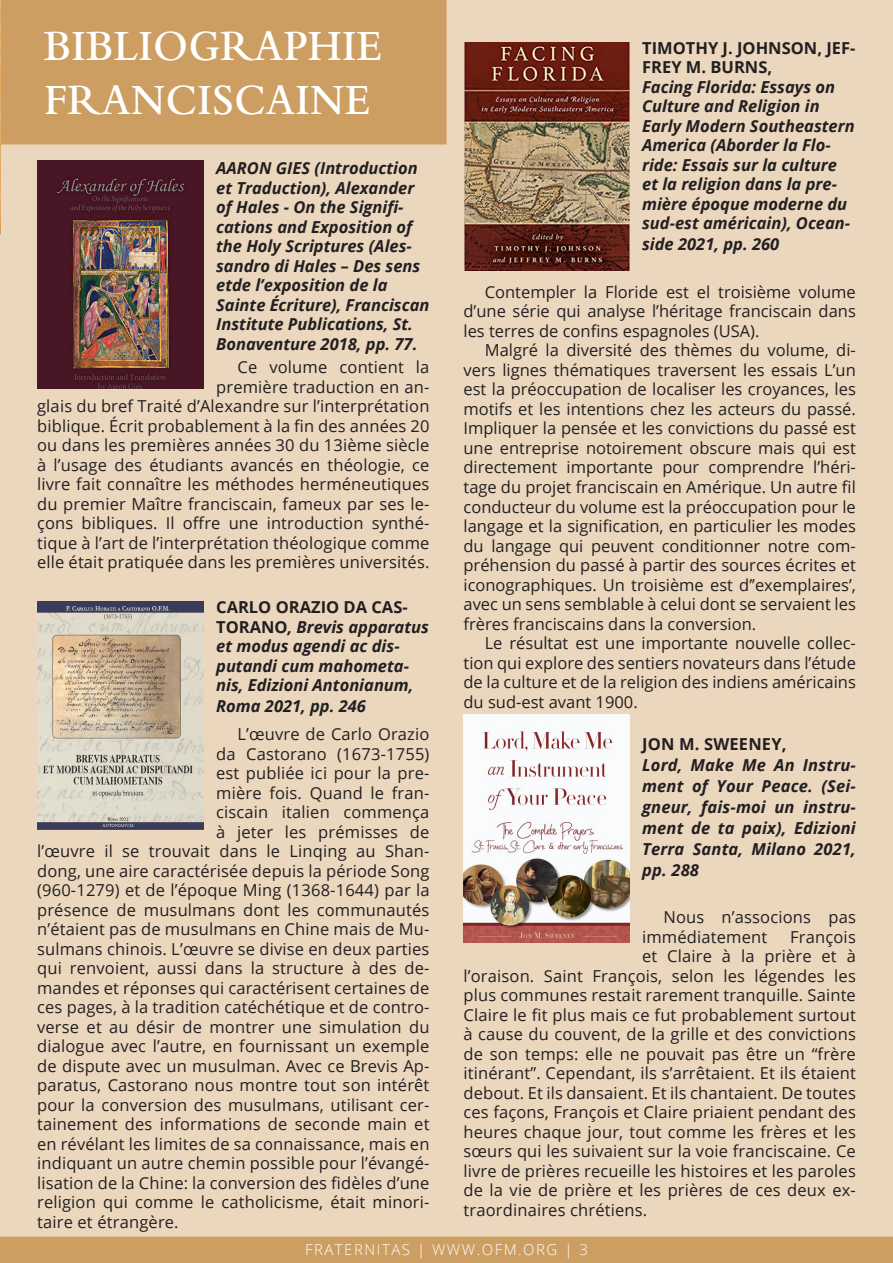
<style>
.page{position:relative;width:893px;height:1263px;background:#fff}
.page>*{position:absolute;margin:0;border:0;box-sizing:border-box;transform-origin:0 0}
.t1{font:600 45px/54px "Bembo Std";letter-spacing:.01em;color:#fff;scale:.93 1}
.t2{font:16.5px/19.5px "Open Sans";letter-spacing:.01em;color:#231f20;text-align:justify}
.t3{font:italic 700 16.5px/19.5px "Open Sans";color:#231f20}
.t4{font:700 16.5px/19.5px "Open Sans";color:#231f20}
.t5{font:300 15px "Open Sans";letter-spacing:.1em;color:#fff}
.s1{font-style:normal}
</style>
<div class="page">
<div style="left:0;top:1236px;width:893px;height:27px;background:#cc9e61"></div>
<div style="left:0;top:0;width:893px;height:1236px;background:#ead7be"></div>
<img style="left:37px;top:161px;width:166px;height:228px">
<div style="left:1px;top:1px;width:445px;height:143px;background:#cc9e61"></div>
<div style="left:0;top:0;width:447px;height:144px;border:2px solid #cc9e61"></div>
<img style="left:0;top:0;width:1px;height:234px">
<img style="left:465px;top:43px;width:164px;height:228px">
<img style="left:37px;top:601px;width:166px;height:228px">
<img style="left:463px;top:714px;width:166px;height:229px">
<h1 class="t1" style="left:44px;top:19px;width:364px">BIBLIOGRAPHIE<br>FRANCISCAINE</h1>
<p class="t3" style="left:216px;top:158px;width:215px">AARON GIES (Introduction et Traduction), Alexander of Hales - On the Signifi&shy;cations and Exposition of the Holy Scriptures (Ales&shy;sandro di Hales – Des sens etde l’exposition de la<br>Sainte Écriture), Franciscan<br>Institute Publications, St.<br>Bonaventure 2018, pp. 77.</p>
<p class="t2" style="left:37px;top:357px;width:394px;text-align:right">Ce volume contient la<br>première traduction en an-<br>glais du bref Traité d’Alexandre sur l’interprétation biblique. Écrit probablement à la fin des années 20 ou dans les premières années 30 du 13ième siècle à l’usage des étudiants avancés en théologie, ce livre fait connaître les méthodes herméneutiques du premier Maître franciscain, fameux par ses le&shy;çons bibliques. Il offre une introduction synthé&shy;tique à l’art de l’interprétation théologique comme elle était pratiquée dans les premières universités.</p>
<p class="t3" style="left:216px;top:597px;width:214px"><span class="s1">CARLO ORAZIO DA CAS-<br>TORANO</span>, Brevis apparatus et modus agendi ac dis&shy;putandi cum mahometa&shy;nis, Edizioni Antonianum,</p>
<p class="t3" style="left:216px;top:696px;width:151px">Roma 2021, pp. 246</p>
<p class="t2" style="left:237px;top:724px;width:194px">L’œuvre de Carlo Orazio</p>
<p class="t2" style="left:216px;top:744px;width:215px">da Castorano (1673-1755)</p>
<p class="t2" style="left:216px;top:763px;width:215px">est publiée ici pour la pre-</p>
<p class="t2" style="left:216px;top:783px;width:215px">mière fois. Quand le fran-</p>
<p class="t2" style="left:216px;top:802px;width:215px">ciscain italien commença</p>
<p class="t2" style="left:216px;top:822px;width:215px">à jeter les prémisses de</p>
<p class="t2" style="left:37px;top:841px;width:394px">l’œuvre il se trouvait dans le Linqing au Shan-</p>
<p class="t2" style="left:37px;top:861px;width:394px">dong, une aire caractérisée depuis la période Song</p>
<p class="t2" style="left:37px;top:880px;width:394px">(960-1279) et de l’époque Ming (1368-1644) par la</p>
<p class="t2" style="left:37px;top:900px;width:394px">présence de musulmans dont les communautés</p>
<p class="t2" style="left:37px;top:919px;width:394px">n’étaient pas de musulmans en Chine mais de Mu-</p>
<p class="t2" style="left:37px;top:939px;width:394px">sulmans chinois. L’œuvre se divise en deux parties</p>
<p class="t2" style="left:37px;top:958px;width:394px">qui renvoient, aussi dans la structure à des de-</p>
<p class="t2" style="left:37px;top:978px;width:394px">mandes et réponses qui caractérisent certaines de</p>
<p class="t2" style="left:37px;top:997px;width:394px">ces pages, à la tradition catéchétique et de contro-</p>
<p class="t2" style="left:37px;top:1017px;width:394px">verse et au désir de montrer une simulation du</p>
<p class="t2" style="left:37px;top:1036px;width:394px">dialogue avec l’autre, en fournissant un exemple</p>
<p class="t2" style="left:37px;top:1056px;width:394px">de dispute avec un musulman. Avec ce Brevis Ap-</p>
<p class="t2" style="left:37px;top:1075px;width:394px">paratus, Castorano nous montre tout son intérêt</p>
<p class="t2" style="left:37px;top:1095px;width:394px">pour la conversion des musulmans, utilisant cer-</p>
<p class="t2" style="left:37px;top:1114px;width:394px">tainement des informations de seconde main et</p>
<p class="t2" style="left:37px;top:1134px;width:394px">en révélant les limites de sa connaissance, mais en</p>
<p class="t2" style="left:37px;top:1153px;width:394px">indiquant un autre chemin possible pour l’évangé-</p>
<p class="t2" style="left:37px;top:1173px;width:394px">lisation de la Chine: la conversion des fidèles d’une</p>
<p class="t2" style="left:37px;top:1192px;width:394px">religion qui comme le catholicisme, était minori-</p>
<p class="t2" style="left:37px;top:1212px;width:143px">taire et étrangère.</p>
<p class="t4" style="left:642px;top:38px;width:215px">TIMOTHY J. JOHNSON, JEF-<br>FREY M. BURNS,</p>
<p class="t3" style="left:642px;top:77px;width:214px">Facing Florida: Essays on<br>Culture and Religion in<br>Early Modern Southeastern<br>America (Aborder la Flo&shy;ride: Essais sur la culture et la religion dans la pre&shy;mière époque moderne du sud-est américain), Ocean-</p>
<p class="t3" style="left:642px;top:234px;width:139px">side 2021, pp. 260</p>
<p class="t2" style="left:463px;top:282px;width:394px;text-indent:21px">Contempler la Floride est el troisième volume d’une série qui analyse l’héritage franciscain dans les terres de confins espagnoles (USA).</p>
<p class="t2" style="left:463px;top:340px;width:394px;text-indent:21px">Malgré la diversité des thèmes du volume, di&shy;vers lignes thématiques traversent les essais L’un est la préoccupation de localiser les croyances, les motifs et les intentions chez les acteurs du passé.<br>Impliquer la pensée et les convictions du passé est une entreprise notoirement obscure mais qui est directement importante pour comprendre l’héri&shy;tage du projet franciscain en Amérique. Un autre fil conducteur du volume est la préoccupation pour le langage et la signification, en particulier les modes du langage qui peuvent conditionner notre com&shy;préhension du passé à partir des sources écrites et iconographiques. Un troisième est d’’exemplaires’, avec un sens semblable à celui dont se servaient les frères franciscains dans la conversion.</p>
<p class="t2" style="left:463px;top:633px;width:394px;text-indent:21px">Le résultat est une importante nouvelle collec&shy;tion qui explore des sentiers novateurs dans l’étude de la culture et de la religion des indiens américains du sud-est avant 1900.</p>
<p class="t4" style="left:642px;top:733px;width:146px">JON M. SWEENEY,</p>
<p class="t3" style="left:642px;top:754px;width:215px;line-height:21px;text-align:justify">Lord, Make Me An Instru&shy;ment of Your Peace. (Sei&shy;gneur, fais-moi un instru&shy;ment de ta paix), Edizioni Terra Santa, Milano 2021, pp. 288</p>
<p class="t2" style="left:642px;top:907px;width:215px;text-indent:21px">Nous n’associons pas immédiatement</p>
<p class="t2" style="left:790px;top:926px;width:67px">François</p>
<p class="t2" style="left:642px;top:946px;width:215px">et Claire à la prière et à</p>
<p class="t2" style="left:463px;top:965px;width:394px">l’oraison. Saint François, selon les légendes les</p>
<p class="t2" style="left:463px;top:985px;width:394px">plus communes restait rarement tranquille. Sainte</p>
<p class="t2" style="left:463px;top:1004px;width:394px">Claire le fit plus mais ce fut probablement surtout</p>
<p class="t2" style="left:463px;top:1024px;width:394px">à cause du couvent, de la grille et des convictions</p>
<p class="t2" style="left:463px;top:1043px;width:394px">de son temps: elle ne pouvait pas être un “frère</p>
<p class="t2" style="left:463px;top:1063px;width:394px">itinérant”. Cependant, ils s’arrêtaient. Et ils étaient</p>
<p class="t2" style="left:463px;top:1082px;width:394px">debout. Et ils dansaient. Et ils chantaient. De toutes</p>
<p class="t2" style="left:463px;top:1102px;width:394px">ces façons, François et Claire priaient pendant des</p>
<p class="t2" style="left:463px;top:1121px;width:394px">heures chaque jour, tout comme les frères et les</p>
<p class="t2" style="left:463px;top:1141px;width:394px">sœurs qui les suivaient sur la voie franciscaine. Ce</p>
<p class="t2" style="left:463px;top:1160px;width:394px">livre de prières recueille les histoires et les paroles</p>
<p class="t2" style="left:463px;top:1180px;width:394px">de la vie de prière et les prières de ces deux ex-</p>
<p class="t2" style="left:463px;top:1199px;width:185px">traordinaires chrétiens.</p>
<p class="t5" style="left:305px;top:1240px;width:284px">FRATERNITAS | WWW.OFM.ORG | 3</p>
</div>
